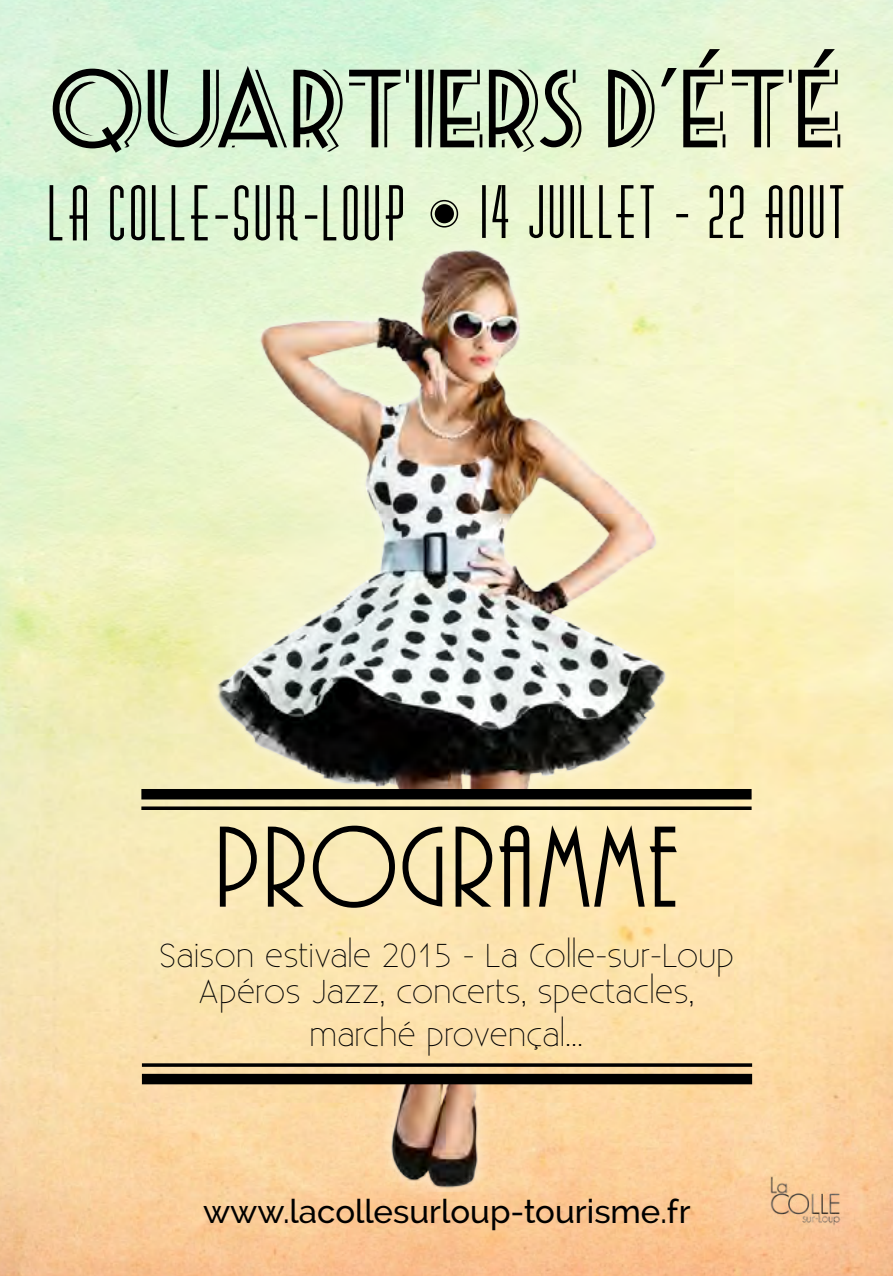
<style>
.page{position:relative;width:893px;height:1276px;background:#fff}
.page>*{position:absolute;margin:0;border:0;box-sizing:border-box;transform-origin:0 0}
.t1{font:120px "ARBONNIE";letter-spacing:.025em;color:#000}
.t2{font:90px "Seaside Resort NF";color:#000}
.t3{font:69px "Diner Fatt";letter-spacing:.075em;color:#000}
.t4{font:300 33px/36px "Existence";color:#000;text-align:center}
.t5{font:500 33px "Raleway";color:#000}
.s1{font-size:66px}
</style>
<div class="page">
<img style="left:0;top:0;width:893px;height:1276px">
<img style="left:80px;top:145px;width:733px;height:650px">
<div style="left:435px;top:204px;width:19px;height:19px;background:#000;border-radius:50%"></div>
<div style="left:141px;top:789px;width:611px;height:10px;background:#000"></div>
<svg style="left:141px;top:806px;width:611px;height:4px;fill:#000"></svg>
<img style="left:78px;top:1076px;width:733px;height:115px">
<div style="left:142px;top:1073px;width:610px;height:11px;background:#000"></div>
<hr style="left:142px;top:1063px;width:610px;height:3px;background:#000">
<img style="left:764px;top:1169px;width:78px;height:70px">
<h2 class="t2" style="left:49px;top:45px;width:795px">QUARTIERS D’ÉTÉ</h2>
<h3 class="t3" style="left:49px;top:176px;width:797px">LA COLLE-SUR-LOUP <span class="s1">14 JUILLET - 22 AOUT</span></h3>
<h1 class="t1" style="left:214px;top:807px;width:466px">PROGRAMME</h1>
<p class="t4" style="left:159px;top:938px;width:576px">Saison estivale 2015 - La Colle-sur-Loup<br>Apéros Jazz, concerts, spectacles,</p>
<p class="t4" style="left:310px;top:1018px;width:275px">marché provençal...</p>
<p class="t5" style="left:203px;top:1192px;width:489px">www.lacollesurloup-tourisme.fr</p>
</div>
